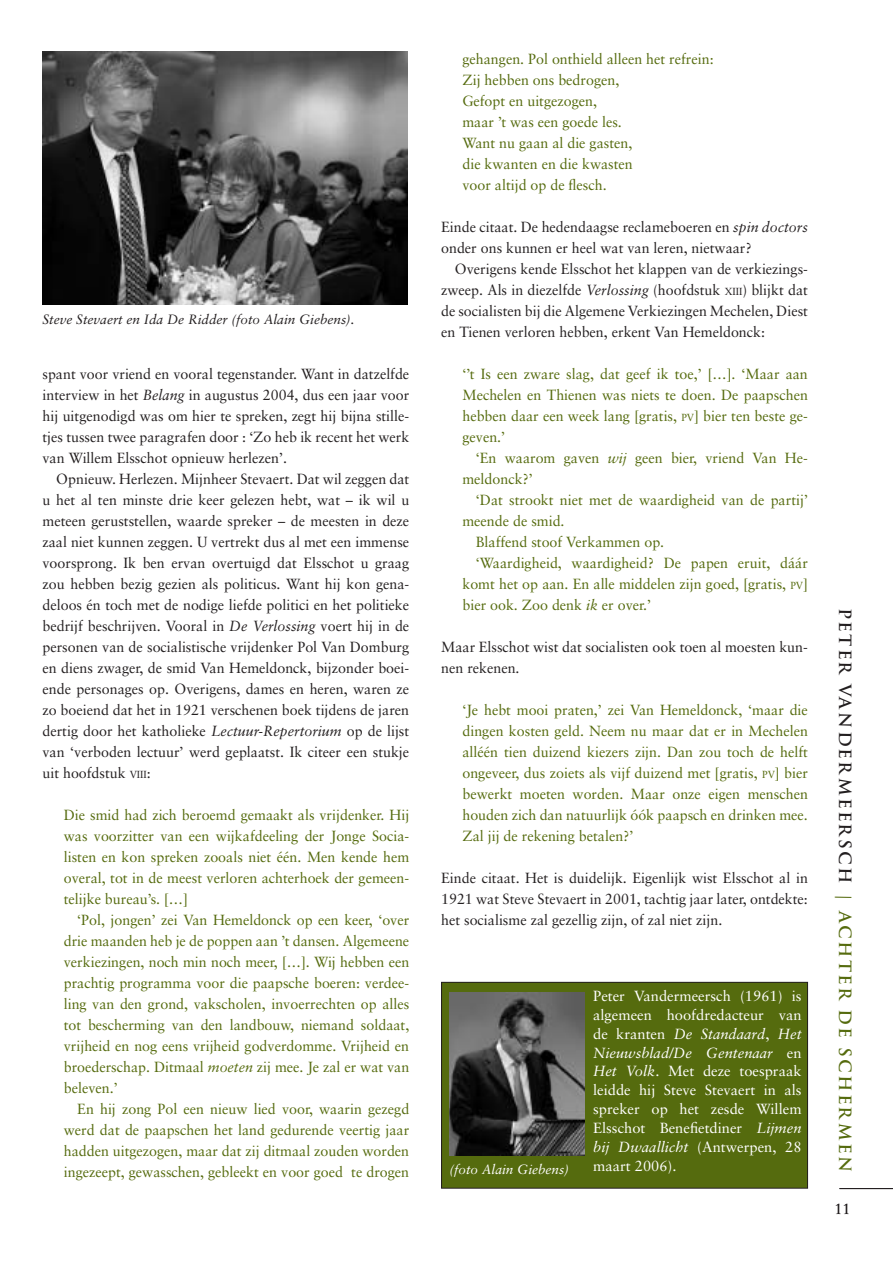
<style>
.page{position:relative;width:893px;height:1263px;background:#fff}
.page>*{position:absolute;margin:0;border:0;box-sizing:border-box;transform-origin:0 0}
.t1{font:700 16.5px "Trajan Pro";color:#231f20}
.t2{font:14.7px/21px "Sabon LT";color:#556b0e;text-align:justify}
.t3{font:14.7px/21px "Sabon LT";color:#231f20;text-align:justify}
.t4{font:14.7px/18.9px "Sabon LT";color:#fff;text-align:justify}
.t5{font:italic 13.5px "Sabon LT";color:#231f20}
.t6{font:italic 13.5px "Sabon LT";color:#fff}
.t7{font:13.5px "Trajan Pro";color:#231f20}
.s1{font-style:italic}
.s2{font-size:10.35px}
.s3{color:#556b0e}
</style>
<div class="page">
<div style="left:442px;top:982px;width:365px;height:206px;background:#556b0e"></div>
<div style="left:441px;top:982px;width:367px;height:206px;border:1px solid #231f20"></div>
<img style="left:450px;top:992px;width:134px;height:164px">
<hr style="left:839px;top:1188px;width:54px;height:1px;background:#231f20">
<img style="left:43px;top:51px;width:364px;height:254px">
<p class="t5" style="left:43px;top:311px;width:313px">Steve Stevaert en Ida De Ridder (foto Alain Giebens).</p>
<p class="t3" style="left:43px;top:363px;width:368px">spant voor vriend en vooral tegenstander. Want in datzelfde interview in het <span class="s1">Belang</span> in augustus 2004, dus een jaar voor hij uitgenodigd was om hier te spreken, zegt hij bijna stille&shy;tjes tussen twee paragrafen door : ‘Zo heb ik recent het werk van Willem Elsschot opnieuw herlezen’.</p>
<p class="t3" style="left:43px;top:468px;width:368px;text-indent:14px">Opnieuw. Herlezen. Mijnheer Stevaert. Dat wil zeggen dat u het al ten minste drie keer gelezen hebt, wat – ik wil u meteen geruststellen, waarde spreker – de meesten in deze zaal niet kunnen zeggen. U vertrekt dus al met een immense voorsprong. Ik ben ervan overtuigd dat Elsschot u graag zou hebben bezig gezien als politicus. Want hij kon gena&shy;deloos én toch met de nodige liefde politici en het politieke bedrijf beschrijven. Vooral in <span class="s1">De Verlossing</span> voert hij in de personen van de socialistische vrijdenker Pol Van Domburg en diens zwager, de smid Van Hemeldonck, bijzonder boei&shy;ende personages op. Overigens, dames en heren, waren ze zo boeiend dat het in 1921 verschenen boek tijdens de jaren dertig door het katholieke <span class="s1">Lectuur-Repertorium</span> op de lijst van ‘verboden lectuur’ werd geplaatst. Ik citeer een stukje uit hoofdstuk <span class="s2">viii</span>:</p>
<p class="t2" style="left:64px;top:804px;width:347px">Die smid had zich beroemd gemaakt als vrijdenker. Hij was voorzitter van een wijkafdeeling der Jonge Socia&shy;listen en kon spreken zooals niet één. Men kende hem overal, tot in de meest verloren achterhoek der gemeen&shy;telijke bureau’s. […]</p>
<p class="t2" style="left:64px;top:909px;width:347px;text-indent:14px">‘Pol, jongen’ zei Van Hemeldonck op een keer, ‘over drie maanden heb je de poppen aan ’t dansen. Algemeene verkiezingen, noch min noch meer, […]. Wij hebben een prachtig programma voor die paapsche boeren: verdee&shy;ling van den grond, vakscholen, invoerrechten op alles tot bescherming van den landbouw, niemand soldaat, vrijheid en nog eens vrijheid godverdomme. Vrijheid en broederschap. Ditmaal <span class="s1">moeten</span> zij mee. Je zal er wat van beleven.’</p>
<p class="t2" style="left:64px;top:1098px;width:347px;text-indent:14px">En hij zong Pol een nieuw lied voor, waarin gezegd werd dat de paapschen het land gedurende veertig jaar hadden uitgezogen, maar dat zij ditmaal zouden worden ingezeept, gewasschen, gebleekt en voor goed te drogen</p>
<p class="t2" style="left:462px;top:48px;width:253px;text-align:left">gehangen. Pol onthield alleen het refrein:<br>Zij hebben ons bedrogen,<br>Gefopt en uitgezogen,<br>maar ’t was een goede les.<br>Want nu gaan al die gasten,<br>die kwanten en die kwasten<br>voor altijd op de flesch.</p>
<p class="t3" style="left:441px;top:216px;width:368px">Einde citaat. De hedendaagse reclameboeren en <span class="s1">spin doctors </span>onder ons kunnen er heel wat van leren, nietwaar?</p>
<p class="t3" style="left:441px;top:258px;width:368px;text-indent:14px">Overigens kende Elsschot het klappen van de verkiezings&shy;zweep. Als in diezelfde <span class="s1">Verlossing</span> (hoofdstuk <span class="s2">xiii</span>) blijkt dat de socialisten bij die Algemene Verkiezingen Mechelen, Diest en Tienen verloren hebben, erkent Van Hemeldonck:</p>
<p class="t2" style="left:462px;top:363px;width:347px">‘’t Is een zware slag, dat geef ik toe,’ […]. ‘Maar aan Mechelen en Thienen was niets te doen. De paapschen hebben daar een week lang [gratis, <span class="s2">pv</span>] bier ten beste ge&shy;geven.’</p>
<p class="t2" style="left:462px;top:447px;width:347px;text-indent:14px">‘En waarom gaven <span class="s1">wij</span> geen bier, vriend Van He&shy;meldonck?’</p>
<p class="t2" style="left:476px;top:489px;width:334px">‘Dat strookt niet met de waardigheid van de partij’</p>
<p class="t2" style="left:462px;top:510px;width:104px">meende de smid.</p>
<p class="t2" style="left:476px;top:531px;width:190px">Blaffend stoof Verkammen op.</p>
<p class="t2" style="left:476px;top:552px;width:333px">‘Waardigheid, waardigheid? De papen eruit, dáár</p>
<p class="t2" style="left:462px;top:573px;width:347px">komt het op aan. En alle middelen zijn goed, [gratis, <span class="s2">pv</span>]</p>
<p class="t2" style="left:462px;top:594px;width:190px">bier ook. Zoo denk <span class="s1">ik</span> er over.’</p>
<p class="t3" style="left:441px;top:636px;width:368px">Maar Elsschot wist dat socialisten ook toen al moesten kun&shy;nen rekenen.</p>
<p class="t2" style="left:462px;top:699px;width:347px">‘Je hebt mooi praten,’ zei Van Hemeldonck, ‘maar die dingen kosten geld. Neem nu maar dat er in Mechelen alléén tien duizend kiezers zijn. Dan zou toch de helft ongeveer, dus zoiets als vijf duizend met [gratis, <span class="s2">pv</span>] bier bewerkt moeten worden. Maar onze eigen menschen houden zich dan natuurlijk óók paapsch en drinken mee.<br>Zal jij de rekening betalen?’</p>
<p class="t3" style="left:441px;top:867px;width:368px">Einde citaat. Het is duidelijk. Eigenlijk wist Elsschot al in 1921 wat Steve Stevaert in 2001, tachtig jaar later, ontdekte: het socialisme zal gezellig zijn, of zal niet zijn.</p>
<p class="t6" style="left:450px;top:1161px;width:121px">(foto Alain Giebens)</p>
<p class="t4" style="left:593px;top:986px;width:210px">Peter Vandermeersch (1961) is algemeen hoofdredacteur van de kranten <span class="s1">De Standaard</span>, <span class="s1">Het Nieuwsblad/De Gentenaar</span> en <span class="s1">Het Volk</span>. Met deze toespraak leidde hij Steve Stevaert in als spreker op het zesde Willem Elsschot Benefietdiner <span class="s1">Lijmen bij Dwaallicht</span> (Antwerpen, 28 maart 2006).</p>
<p class="t1" style="left:855px;top:608px;width:566px;rotate:90deg">peter vandermeersch <span class="s3">| ACHTER DE SCHERMEN</span></p>
<p class="t7" style="left:835px;top:1200px;width:17px">11</p>
</div>
